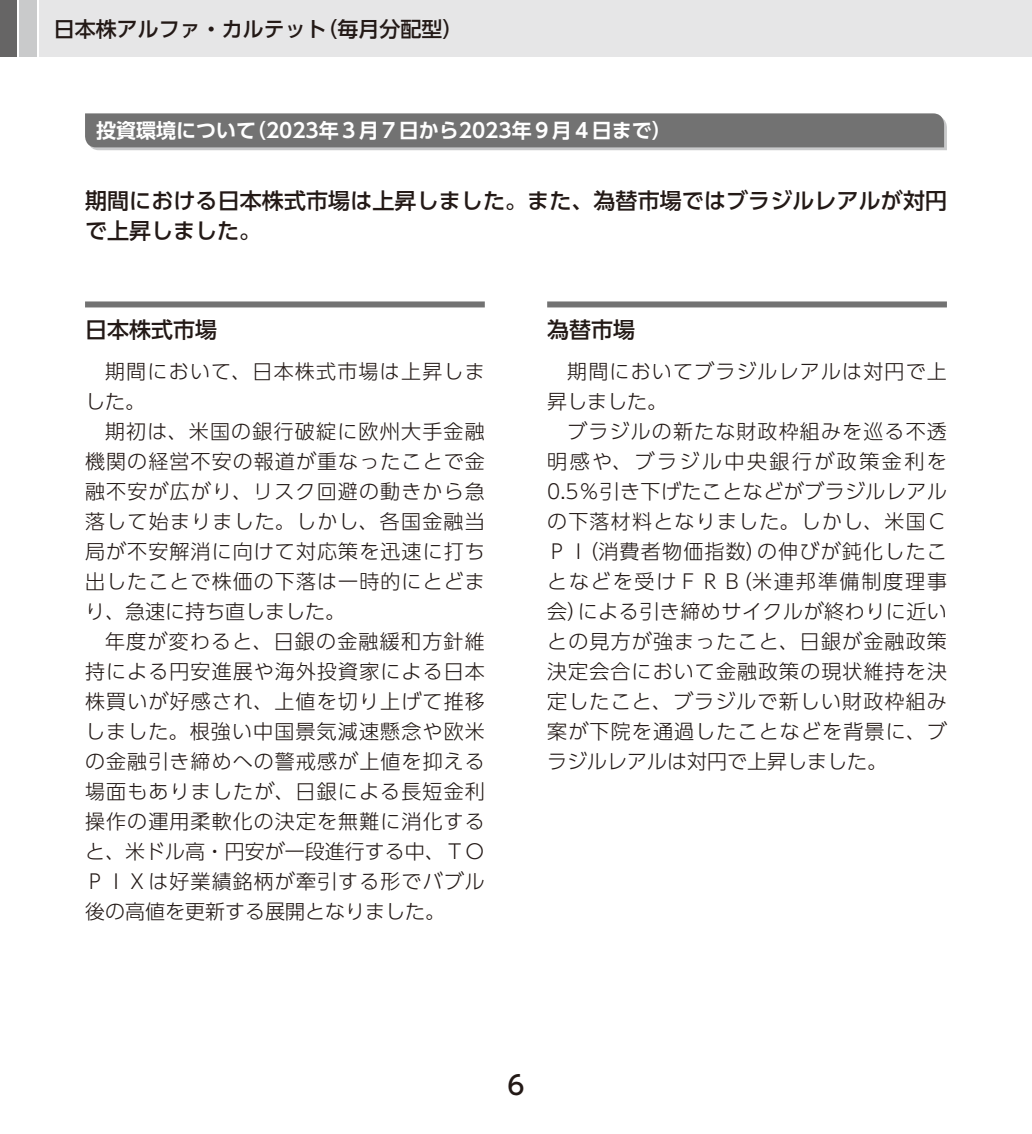
<style>
.page{position:relative;width:1032px;height:1134px;background:#fff}
.page>*{position:absolute;margin:0;border:0;box-sizing:border-box;transform-origin:0 0}
.t1{font:500 26px "UD Shin Go Pro";color:#231916}
.t2{font:500 22px/30px "UD Shin Go Pro";letter-spacing:.005em;color:#231916}
.t3{font:500 21px "UD Shin Go Pro";color:#231916}
.t4{font:300 20px/30px "UD Shin Go Pro";letter-spacing:.055em;color:#231916;text-align:justify}
.t5{font:700 20px "UD Shin Go Pro De";color:#fff}
</style>
<div class="page">
<div style="left:40px;top:0;width:992px;height:57px;background:#e6e6e7"></div>
<div style="left:20px;top:0;width:17px;height:57px;background:#c9cacb"></div>
<div style="left:0;top:0;width:17px;height:57px;background:#666565"></div>
<svg style="left:85px;top:113px;width:862px;height:37px;background:#7a7a7a"></svg>
<div style="left:85px;top:301px;width:400px;height:6px;background:#727272"></div>
<div style="left:547px;top:301px;width:400px;height:6px;background:#727272"></div>
<p class="t3" style="left:54px;top:12px;width:411px">日本株アルファ・カルテット（毎月分配型）</p>
<p class="t5" style="left:96px;top:114px;width:577px">投資環境について（2023年３月７日から2023年９月４日まで）</p>
<p class="t2" style="left:85px;top:185px;width:863px">期間における日本株式市場は上昇しました。また、為替市場ではブラジルレアルが対円で上昇しました。</p>
<p class="t2" style="left:85px;top:314px;width:133px">日本株式市場</p>
<p class="t4" style="left:85px;top:355px;width:401px;text-indent:20px">期間において、日本株式市場は上昇しました。</p>
<p class="t4" style="left:85px;top:415px;width:401px;text-indent:20px">期初は、米国の銀行破綻に欧州大手金融機関の経営不安の報道が重なったことで金融不安が広がり、リスク回避の動きから急落して始まりました。しかし、各国金融当局が不安解消に向けて対応策を迅速に打ち出したことで株価の下落は一時的にとどまり、急速に持ち直しました。</p>
<p class="t4" style="left:85px;top:625px;width:401px;text-indent:20px">年度が変わると、日銀の金融緩和方針維持による円安進展や海外投資家による日本株買いが好感され、上値を切り上げて推移しました。根強い中国景気減速懸念や欧米の金融引き締めへの警戒感が上値を抑える場面もありましたが、日銀による長短金利操作の運用柔軟化の決定を無難に消化すると、米ドル高・円安が一段進行する中、ＴＯＰＩＸは好業績銘柄が牽引する形でバブル後の高値を更新する展開となりました。</p>
<p class="t2" style="left:547px;top:314px;width:89px">為替市場</p>
<p class="t4" style="left:547px;top:355px;width:401px;text-indent:20px">期間においてブラジルレアルは対円で上昇しました。</p>
<p class="t4" style="left:547px;top:415px;width:401px;text-indent:20px">ブラジルの新たな財政枠組みを巡る不透明感や、ブラジル中央銀行が政策金利を0.5％引き下げたことなどがブラジルレアルの下落材料となりました。しかし、米国ＣＰＩ（消費者物価指数）の伸びが鈍化したことなどを受けＦＲＢ（米連邦準備制度理事会）による引き締めサイクルが終わりに近いとの見方が強まったこと、日銀が金融政策決定会合において金融政策の現状維持を決定したこと、ブラジルで新しい財政枠組み案が下院を通過したことなどを背景に、ブラジルレアルは対円で上昇しました。</p>
<h1 class="t1" style="left:507px;top:1063px;width:19px">6</h1>
</div>
